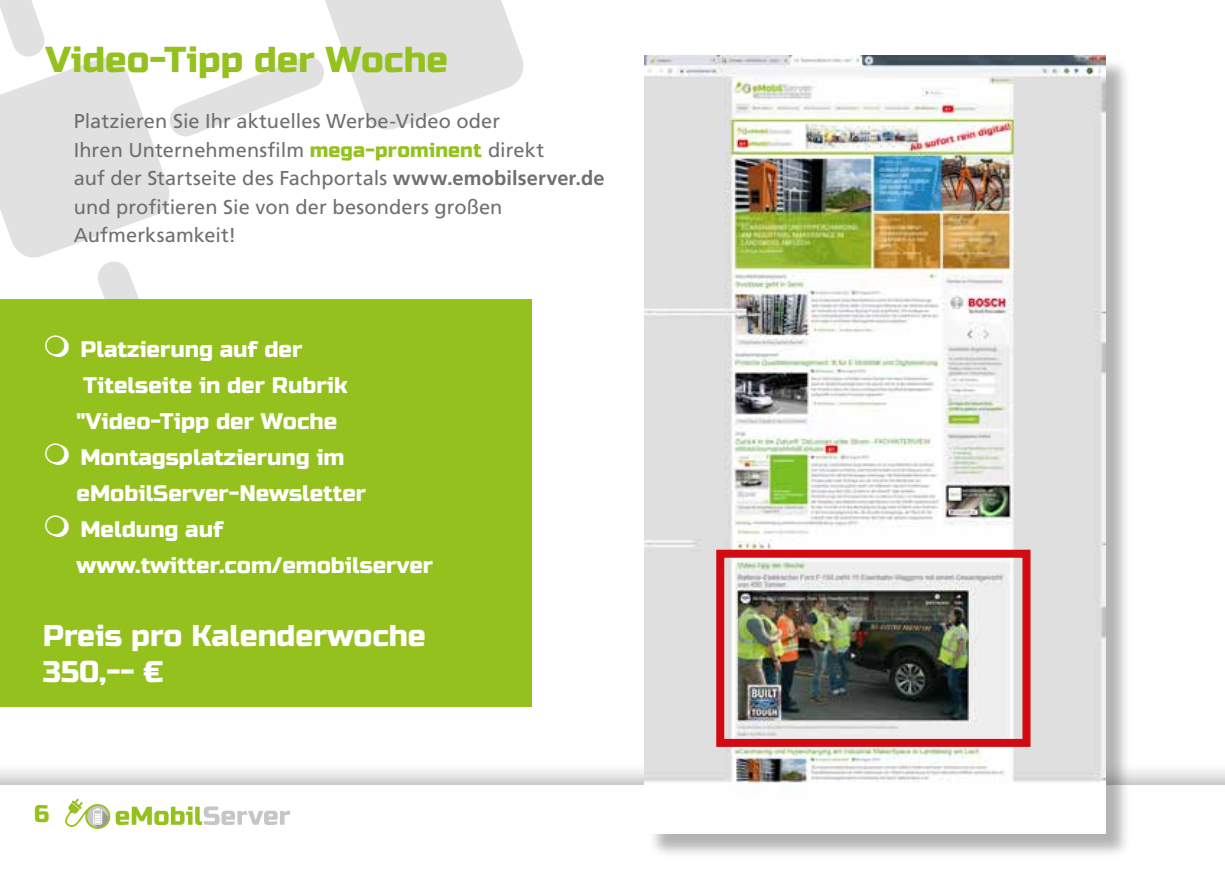
<style>
.page{position:relative;width:1225px;height:874px;background:#fff}
.page>*{position:absolute;margin:0;border:0;box-sizing:border-box;transform-origin:0 0}
.t1{font:36px "Russo One";color:#95c11f}
.t2{font:30px/36px "Russo One";color:#fff}
.t3{font:24px "Russo One";color:#95c11f}
.t4{font:22.4px "Russo One";color:#fff}
.t5{font:20px/28.4px "Frutiger LT Pro";letter-spacing:.005em;color:#706f6f}
.s1{font-family:"Russo One";color:#95c11f}
.s2{font-weight:700}
</style>
<div class="page">
<svg style="left:531px;top:653px;width:1px;height:40px"></svg>
<div style="left:0;top:760px;width:1225px;height:113px;background:#000;opacity:.3"></div>
<div style="left:0;top:785px;width:1225px;height:88px;background:#fff"></div>
<svg style="left:65px;top:798px;width:225px;height:31px"></svg>
<div style="left:648px;top:58px;width:482px;height:800px;background:#000;opacity:.3"></div>
<img style="left:645px;top:55px;width:461px;height:778px">
<div style="left:716px;top:549px;width:314px;height:197px;border:8px solid #d20a11"></div>
<div style="left:0;top:299px;width:531px;height:407px;background:#95c11f"></div>
<svg style="left:0;top:0;width:524px;height:299px"></svg>
<h1 class="t1" style="left:45px;top:38px;width:404px">Video-Tipp der Woche</h1>
<p class="t5" style="left:74px;top:107px;width:532px">Platzieren Sie Ihr aktuelles Werbe-Video oder<br>Ihren Unternehmensfilm <span class="s1">mega-prominent</span> direkt<br>auf der Startseite des Fachportals <span class="s2">www.emobilserver.de </span>und profitieren Sie von der besonders großen Aufmerksamkeit!</p>
<p class="t4" style="left:80px;top:336px;width:223px">Platzierung auf der</p>
<p class="t4" style="left:83px;top:372px;width:266px">Titelseite in der Rubrik</p>
<p class="t4" style="left:77px;top:408px;width:262px">"Video-Tipp der Woche</p>
<p class="t4" style="left:80px;top:444px;width:265px">Montagsplatzierung im</p>
<p class="t4" style="left:77px;top:480px;width:291px">eMobilServer-Newsletter</p>
<p class="t4" style="left:80px;top:516px;width:144px">Meldung auf</p>
<p class="t4" style="left:77px;top:552px;width:358px">www.twitter.com/emobilserver</p>
<h2 class="t2" style="left:43px;top:617px;width:384px">Preis pro Kalenderwoche<br>350,-- €</h2>
<p class="t3" style="left:34px;top:799px;width:17px">6</p>
</div>
